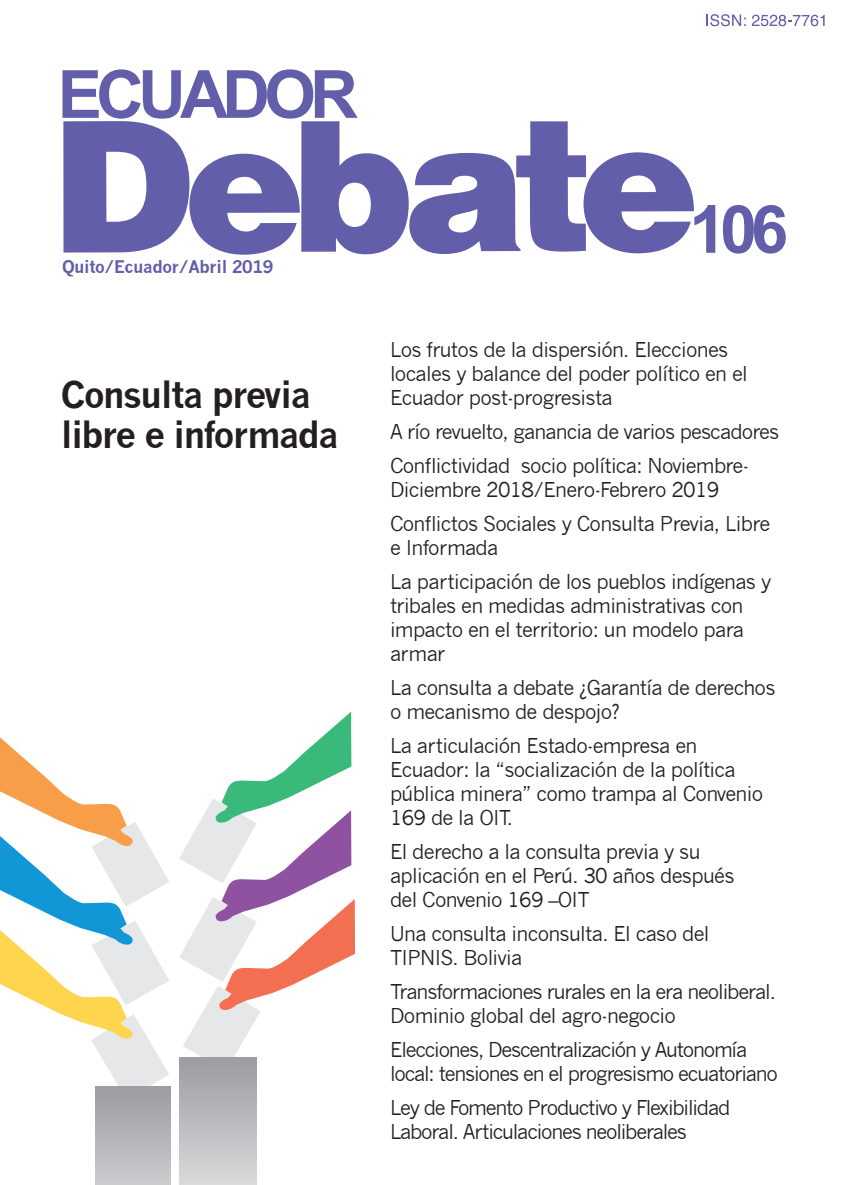
<style>
.page{position:relative;width:845px;height:1185px;background:#fff}
.page>*{position:absolute;margin:0;border:0;box-sizing:border-box;transform-origin:0 0}
.t1{font:700 66.4px "Arial";letter-spacing:-.09em;color:#625ea9}
.t2{font:700 36px/40px "News Gothic";letter-spacing:-.04em;color:#231f20}
.t3{font:20px/24px "News Gothic";letter-spacing:-.035em;color:#231f20}
.t4{font:20px/24px "News Gothic";letter-spacing:-.06em;color:#231f20}
.t5{font:20px/24px "News Gothic";letter-spacing:-.055em;color:#231f20}
.t6{font:700 17px "News Gothic";letter-spacing:-.02em;color:#625ea9}
</style>
<div class="page">
<svg style="left:706px;top:14px;width:40px;height:12px"></svg>
<svg style="left:752px;top:15px;width:72px;height:11px"></svg>
<svg style="left:63px;top:121px;width:631px;height:134px"></svg>
<div style="left:95px;top:1086px;width:76px;height:99px;background:linear-gradient(to bottom,#9b9ca0,#cbccce)"></div>
<div style="left:180px;top:1058px;width:77px;height:127px;background:linear-gradient(to bottom,#9b9ca0,#dadbdc)"></div>
<svg style="left:0;top:737px;width:169px;height:351px"></svg>
<svg style="left:179px;top:712px;width:176px;height:348px"></svg>
<h1 class="t1" style="left:58px;top:50px;width:302px">ECUADOR</h1>
<p class="t6" style="left:62px;top:256px;width:213px">Quito/Ecuador/Abril 2019</p>
<h2 class="t2" style="left:61px;top:374px;width:279px">Consulta previa libre e informada</h2>
<h1 class="t1" style="left:689px;top:185px;width:100px">106</h1>
<p class="t3" style="left:390px;top:337px;width:359px">Los frutos de la dispersión. Elecciones locales y balance del poder político en el<br>Ecuador post-progresista</p>
<p class="t3" style="left:390px;top:414px;width:391px;line-height:34px">A río revuelto, ganancia de varios pescadores<br>Conflictividad socio política: Noviembre-</p>
<p class="t3" style="left:390px;top:472px;width:382px;line-height:34px">Diciembre 2018/Enero-Febrero 2019<br>Conflictos Sociales y Consulta Previa, Libre</p>
<p class="t3" style="left:390px;top:530px;width:383px;line-height:34px">e Informada<br>La participación de los pueblos indígenas y</p>
<p class="t3" style="left:390px;top:593px;width:356px;text-align:justify">tribales en medidas administrativas con impacto en el territorio: un modelo para armar</p>
<p class="t3" style="left:390px;top:675px;width:387px">La consulta a debate ¿Garantía de derechos o mecanismo de despojo?</p>
<p class="t3" style="left:390px;top:733px;width:374px">La articulación Estado-empresa en<br>Ecuador: la “socialización de la política pública minera” como trampa al Convenio<br>169 de la OIT.</p>
<p class="t3" style="left:390px;top:839px;width:346px">El derecho a la consulta previa y su aplicación en el Perú. 30 años después del Convenio 169 –OIT</p>
<p class="t3" style="left:390px;top:921px;width:321px">Una consulta inconsulta. El caso del<br>TIPNIS. Bolivia</p>
<p class="t5" style="left:390px;top:979px;width:387px">Transformaciones rurales en la era neoliberal.<br>Dominio global del agro-negocio</p>
<p class="t4" style="left:390px;top:1037px;width:389px">Elecciones, Descentralización y Autonomía local: tensiones en el progresismo ecuatoriano</p>
<p class="t4" style="left:390px;top:1095px;width:342px">Ley de Fomento Productivo y Flexibilidad<br>Laboral. Articulaciones neoliberales</p>
</div>
